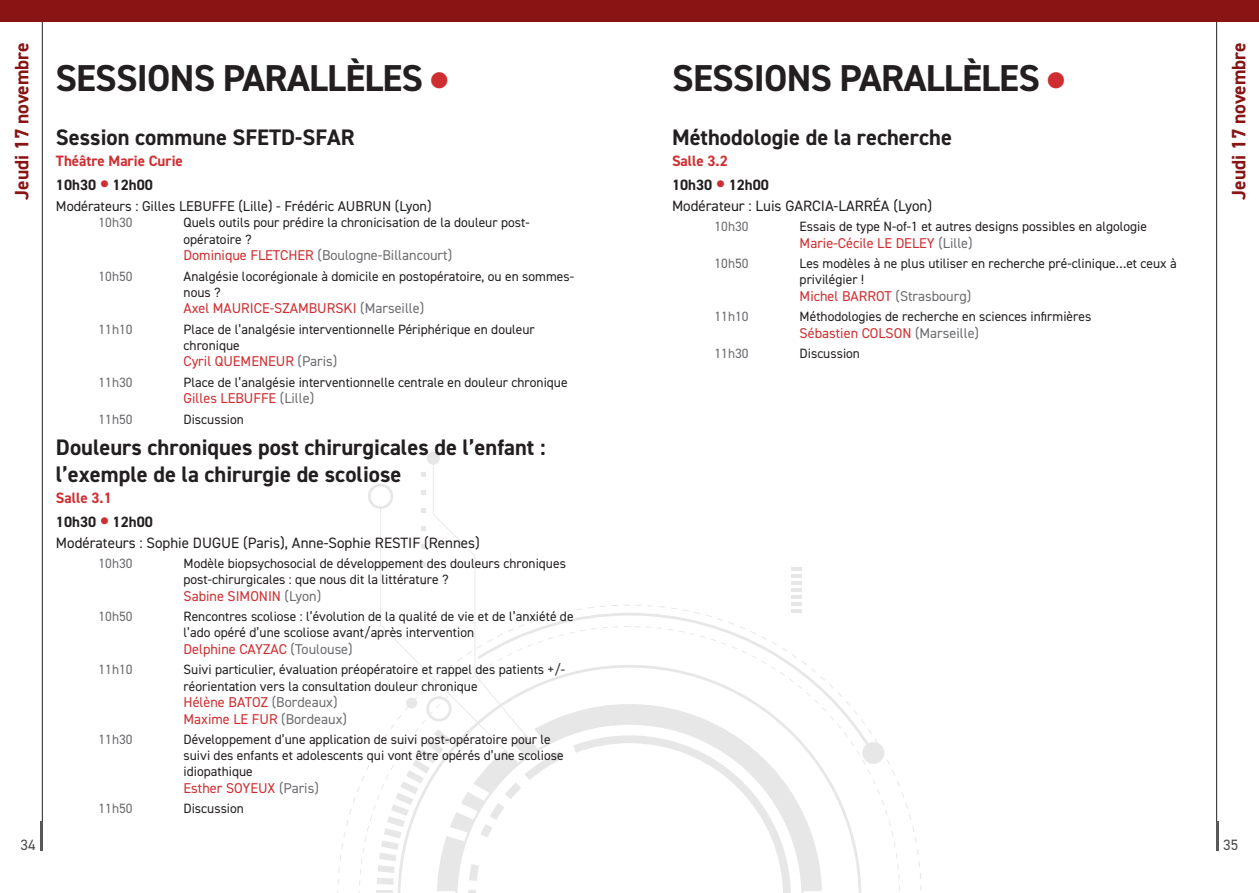
<style>
.page{position:relative;width:1259px;height:893px;background:#fff}
.page>*{position:absolute;margin:0;border:0;box-sizing:border-box;transform-origin:0 0}
.t1{font:700 37.5px "DIN2014";letter-spacing:-.02em;color:#231f20}
.t2{font:700 22.5px/27px "DIN2014";color:#231f20}
.t3{font:700 19.5px "DIN2014";color:#881414}
.t4{font:15px "DIN2014";color:#231f20}
.t5{font:700 15px/24px "DIN2014";color:#231f20}
.t6{font:700 15px/24px "DIN2014";color:#ce2e31}
.t7{font:15px "DIN2014";color:#4b4c4d}
.t8{font:14.25px/16.5px "DIN2014";color:#ce2e31}
.t9{font:14.25px "DIN2014";color:#231f20}
.t10{font:14.25px "DIN2014";color:#6c6d70}
.t11{font:13.5px/16.2px "DIN2014";color:#231f20}
.t12{font:13.5px "DIN2014";color:#6c6d70}
.s1{color:#ce2e31}
.s2{color:#231f20}
.s3{font-size:30px}
.s4{color:#6c6d70}
.s5{font-size:30px;color:#ce2e31}
</style>
<div class="page">
<hr style="left:1216px;top:0;width:1px;height:850px;background:#231f20">
<hr style="left:1216px;top:821px;width:3px;height:29px;background:#57585a">
<hr style="left:42px;top:0;width:1px;height:850px;background:#231f20">
<hr style="left:40px;top:821px;width:3px;height:29px;background:#57585a">
<div style="left:0;top:0;width:1259px;height:21px;background:#881414"></div>
<svg style="left:337px;top:605px;width:584px;height:288px"></svg>
<div style="left:427px;top:452px;width:13px;height:13px;background:#e7e7e7;border-radius:50%"></div>
<div style="left:862px;top:742px;width:22px;height:22px;background:#e7e7e7;border-radius:50%"></div>
<svg style="left:791px;top:567px;width:11px;height:45px"></svg>
<svg style="left:563px;top:704px;width:259px;height:187px"></svg>
<svg style="left:368px;top:465px;width:195px;height:428px"></svg>
<h3 class="t3" style="left:9px;top:200px;width:159px;rotate:-90deg">Jeudi 17 novembre</h3>
<h3 class="t3" style="left:1225px;top:200px;width:159px;rotate:-90deg">Jeudi 17 novembre</h3>
<h1 class="t1" style="left:55px;top:53px;width:394px">SESSIONS PARALLÈLES <span class="s1">●</span></h1>
<h2 class="t2" style="left:56px;top:124px;width:300px">Session commune SFETD-SFAR</h2>
<p class="t6" style="left:56px;top:148px;width:128px">Théâtre Marie Curie<br><span class="s2">10h30</span> <span class="s3">•</span> <span class="s2">12h00</span></p>
<p class="t9" style="left:56px;top:197px;width:377px">Modérateurs : Gilles LEBUFFE (Lille) - Frédéric AUBRUN (Lyon)</p>
<p class="t12" style="left:98px;top:214px;width:36px">10h30</p>
<p class="t11" style="left:184px;top:214px;width:347px">Quels outils pour prédire la chronicisation de la douleur post&shy;opératoire ?</p>
<p class="t10" style="left:184px;top:246px;width:270px"><span class="s1">Dominique FLETCHER</span> (Boulogne-Billancourt)</p>
<p class="t12" style="left:98px;top:267px;width:36px">10h50</p>
<p class="t11" style="left:184px;top:268px;width:392px">Analgésie locorégionale à domicile en postopératoire, ou en sommes&shy;nous ?</p>
<p class="t8" style="left:184px;top:300px;width:242px">Axel MAURICE-SZAMBURSKI <span class="s4">(Marseille)</span></p>
<p class="t12" style="left:98px;top:321px;width:36px">11h10</p>
<p class="t11" style="left:184px;top:321px;width:353px">Place de l’analgésie interventionnelle Périphérique en douleur chronique</p>
<p class="t8" style="left:184px;top:353px;width:155px">Cyril QUEMENEUR <span class="s4">(Paris)</span></p>
<p class="t12" style="left:98px;top:374px;width:36px">11h30</p>
<p class="t11" style="left:184px;top:374px;width:385px">Place de l’analgésie interventionnelle centrale en douleur chronique</p>
<p class="t8" style="left:184px;top:390px;width:132px">Gilles LEBUFFE <span class="s4">(Lille)</span></p>
<p class="t12" style="left:98px;top:411px;width:36px">11h50</p>
<p class="t11" style="left:184px;top:411px;width:62px">Discussion</p>
<h2 class="t2" style="left:56px;top:434px;width:491px">Douleurs chroniques post chirurgicales de l’enfant : l’exemple de la chirurgie de scoliose</h2>
<p class="t5" style="left:56px;top:485px;width:98px"><span class="s1">Salle 3.1<br></span>10h30 <span class="s5">•</span> 12h00</p>
<p class="t4" style="left:56px;top:533px;width:425px">Modérateurs : Sophie DUGUE (Paris), Anne-Sophie RESTIF (Rennes)</p>
<p class="t12" style="left:98px;top:555px;width:36px">10h30</p>
<p class="t11" style="left:184px;top:555px;width:384px">Modèle biopsychosocial de développement des douleurs chroniques post-chirurgicales : que nous dit la littérature ?</p>
<p class="t8" style="left:184px;top:587px;width:139px">Sabine SIMONIN <span class="s4">(Lyon)</span></p>
<p class="t12" style="left:98px;top:608px;width:36px">10h50</p>
<p class="t11" style="left:184px;top:608px;width:391px">Rencontres scoliose : l’évolution de la qualité de vie et de l’anxiété de l’ado opéré d’une scoliose avant/après intervention</p>
<p class="t8" style="left:184px;top:640px;width:171px">Delphine CAYZAC <span class="s4">(Toulouse)</span></p>
<p class="t12" style="left:98px;top:661px;width:36px">11h10</p>
<p class="t11" style="left:184px;top:661px;width:383px">Suivi particulier, évaluation préopératoire et rappel des patients +/- réorientation vers la consultation douleur chronique</p>
<p class="t8" style="left:184px;top:694px;width:165px">Hélène BATOZ <span class="s4">(Bordeaux)<br></span>Maxime LE FUR <span class="s4">(Bordeaux)</span></p>
<p class="t12" style="left:98px;top:731px;width:36px">11h30</p>
<p class="t11" style="left:184px;top:731px;width:381px">Développement d’une application de suivi post-opératoire pour le suivi des enfants et adolescents qui vont être opérés d’une scoliose idiopathique</p>
<p class="t8" style="left:184px;top:779px;width:137px">Esther SOYEUX <span class="s4">(Paris)</span></p>
<p class="t12" style="left:98px;top:800px;width:36px">11h50</p>
<p class="t11" style="left:184px;top:800px;width:62px">Discussion</p>
<h1 class="t1" style="left:672px;top:53px;width:394px">SESSIONS PARALLÈLES <span class="s1">●</span></h1>
<h2 class="t2" style="left:672px;top:124px;width:281px">Méthodologie de la recherche</h2>
<p class="t5" style="left:672px;top:148px;width:98px"><span class="s1">Salle 3.2<br></span>10h30 <span class="s5">•</span> 12h00</p>
<p class="t4" style="left:672px;top:196px;width:261px">Modérateur : Luis GARCIA-LARRÉA (Lyon)</p>
<p class="t12" style="left:714px;top:218px;width:36px">10h30</p>
<p class="t11" style="left:799px;top:218px;width:349px">Essais de type N-of-1 et autres designs possibles en algologie</p>
<p class="t8" style="left:799px;top:234px;width:175px">Marie-Cécile LE DELEY <span class="s4">(Lille)</span></p>
<p class="t12" style="left:714px;top:255px;width:36px">10h50</p>
<p class="t11" style="left:799px;top:255px;width:378px">Les modèles à ne plus utiliser en recherche pré-clinique…et ceux à privilégier !</p>
<p class="t8" style="left:799px;top:287px;width:173px">Michel BARROT <span class="s4">(Strasbourg)</span></p>
<p class="t12" style="left:714px;top:308px;width:36px">11h10</p>
<p class="t11" style="left:799px;top:308px;width:293px">Méthodologies de recherche en sciences infirmières</p>
<p class="t8" style="left:799px;top:324px;width:181px">Sébastien COLSON <span class="s4">(Marseille)</span></p>
<p class="t12" style="left:714px;top:345px;width:36px">11h30</p>
<p class="t11" style="left:799px;top:345px;width:62px">Discussion</p>
<p class="t7" style="left:21px;top:836px;width:16px">34</p>
<p class="t7" style="left:1223px;top:836px;width:16px">35</p>
</div>
